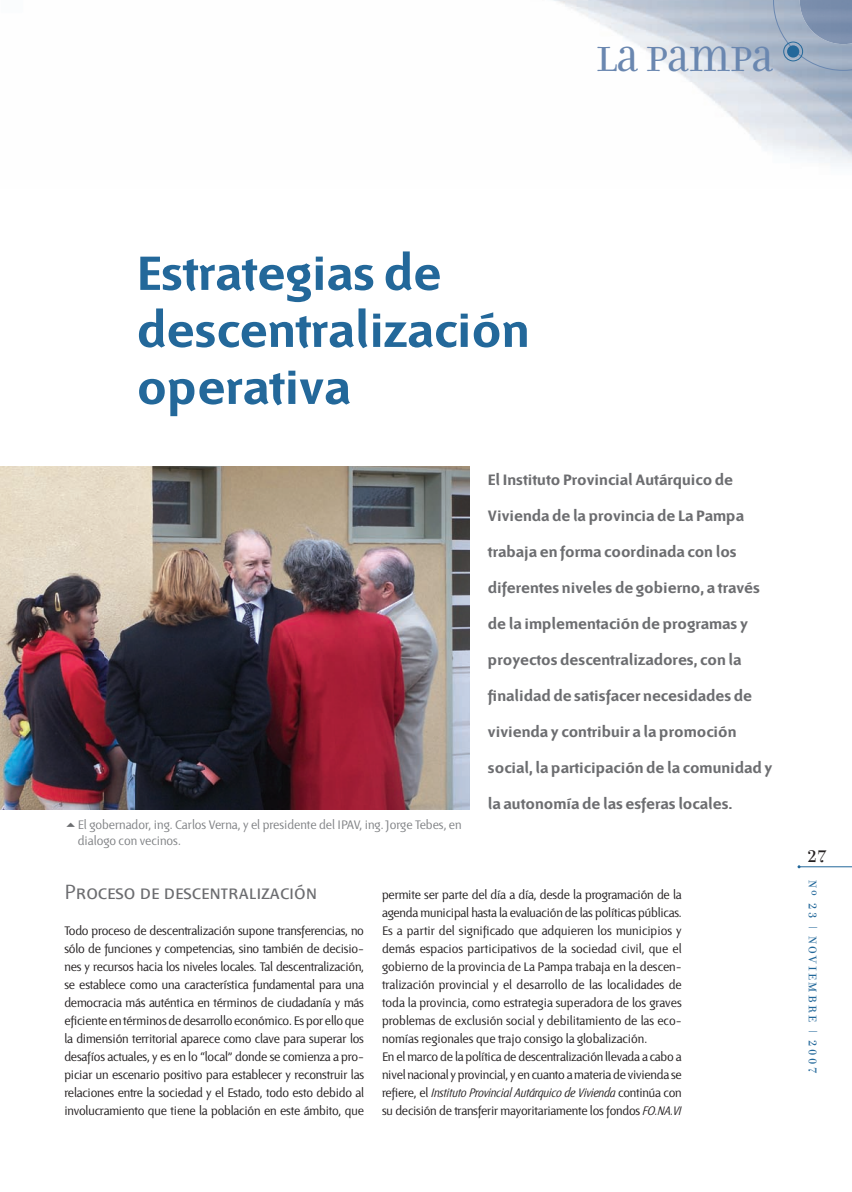
<style>
.page{position:relative;width:852px;height:1192px;background:#fff}
.page>*{position:absolute;margin:0;border:0;box-sizing:border-box;transform-origin:0 0}
.t1{font:52.5px/57px "Fontana Negra";color:#23689a}
.t2{font:37.5px "Filosofia Unicase";color:#6a87b0}
.t3{font:22.5px "Fontana Versalita";color:#6c6d70}
.t4{font:18px "Filosofia Unicase";color:#231f20}
.t5{font:16.5px/36px "Fontana Negra";color:#6c6d70}
.t6{font:13.5px/18px "Fontana Texto Kern";color:#231f20}
.t7{font:13.5px/16.2px "Fontana Texto Kern";color:#808285}
.t8{font:13.5px "Fontana Texto Italica";letter-spacing:-.015em;color:#231f20}
.t9{font:12px "Filosofia Unicase";letter-spacing:.2em;color:#23689a}
.s1{font-family:"Fontana Texto Kern"}
.s2{font-family:"Fontana Texto Italica"}
</style>
<div class="page">
<hr style="left:799px;top:866px;width:53px;height:1px;background:#23689a">
<img style="left:0;top:467px;width:470px;height:342px">
<svg style="left:773px;top:0;width:79px;height:71px;background:#90a2bb"></svg>
<h2 class="t2" style="left:596px;top:37px;width:178px">LA PAMPA</h2>
<h1 class="t1" style="left:137px;top:247px;width:394px">Estrategias de descentralización operativa</h1>
<p class="t7" style="left:78px;top:817px;width:385px">El gobernador, ing. Carlos Verna, y el presidente del IPAV, ing. Jorge Tebes, en dialogo con vecinos.</p>
<p class="t5" style="left:488px;top:462px;width:286px">El Instituto Provincial Autárquico de Vivienda de la provincia de La Pampa trabaja en forma coordinada con los diferentes niveles de gobierno, a través de la implementación de programas y proyectos descentralizadores, con la finalidad de satisfacer necesidades de vivienda y contribuir a la promoción social, la participación de la comunidad y la autonomía de las esferas locales.</p>
<h3 class="t3" style="left:64px;top:881px;width:254px">Proceso de descentralización</h3>
<p class="t6" style="left:64px;top:922px;width:301px;text-align:justify">Todo proceso de descentralización supone transferencias, no sólo de funciones y competencias, sino también de decisio&shy;nes y recursos hacia los niveles locales. Tal descentralización, se establece como una característica fundamental para una democracia más auténtica en términos de ciudadanía y más eficiente en términos de desarrollo económico. Es por ello que la dimensión territorial aparece como clave para superar los desafíos actuales, y es en lo “local” donde se comienza a pro&shy;piciar un escenario positivo para establecer y reconstruir las relaciones entre la sociedad y el Estado, todo esto debido al involucramiento que tiene la población en este ámbito, que</p>
<p class="t6" style="left:382px;top:886px;width:301px">permite ser parte del día a día, desde la programación de la agenda municipal hasta la evaluación de las políticas públicas.<br>Es a partir del significado que adquieren los municipios y demás espacios participativos de la sociedad civil, que el gobierno de la provincia de La Pampa trabaja en la descen&shy;tralización provincial y el desarrollo de las localidades de toda la provincia, como estrategia superadora de los graves problemas de exclusión social y debilitamiento de las eco&shy;nomías regionales que trajo consigo la globalización.<br>En el marco de la política de descentralización llevada a cabo a nivel nacional y provincial, y en cuanto a materia de vivienda se</p>
<p class="t8" style="left:382px;top:1086px;width:301px"><span class="s1">refiere, el</span> Instituto Provincial Autárquico de Vivienda <span class="s1">continúa con</span></p>
<p class="t6" style="left:382px;top:1102px;width:301px">su decisión de transferir mayoritariamente los fondos <span class="s2">FO.NA.VI</span></p>
<h3 class="t4" style="left:807px;top:845px;width:21px">27</h3>
<p class="t9" style="left:819px;top:879px;width:195px;rotate:90deg">Nº 23 | NOVIEMBRE | 2007</p>
</div>
